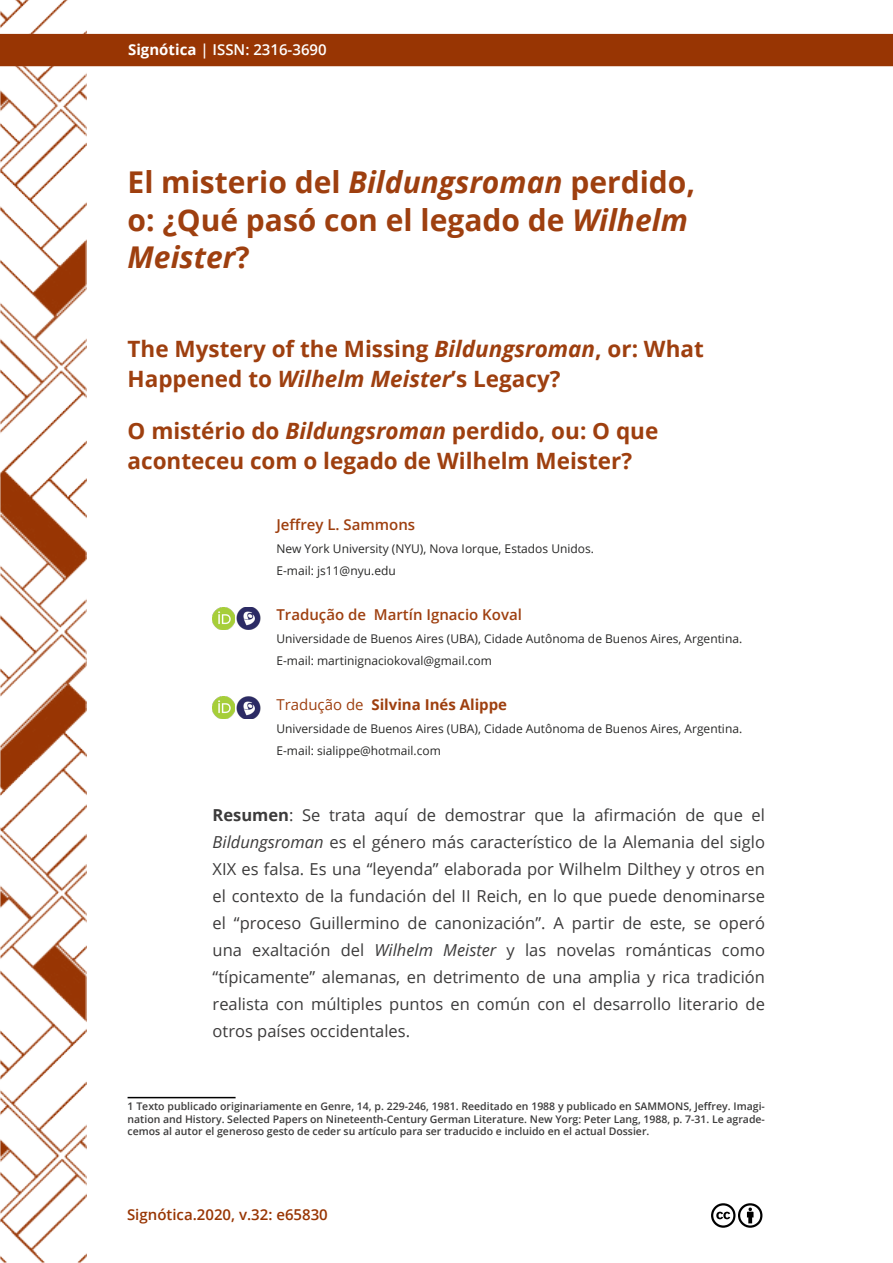
<style>
.page{position:relative;width:893px;height:1263px;background:#fff}
.page>*{position:absolute;margin:0;border:0;box-sizing:border-box;transform-origin:0 0}
.t1{font:700 30px/37.5px "Open Sans";color:#9e3f0f}
.t2{font:700 22.5px/30px "Open Sans";color:#9e3f0f}
.t3{font:16.5px/27px "Open Sans";color:#3c3b3b;text-align:justify}
.t4{font:600 15px "Open Sans";color:#9e3f0f}
.t5{font:700 15px "Open Sans";color:#9e3f0f}
.t6{font:600 15px "Open Sans";color:#983503}
.t7{font:600 15px "Open Sans";color:#fff}
.t8{font:12px/22.5px "Open Sans";color:#282827}
.t9{font:600 10.5px/12.6px "Open Sans";color:#3c3b3b;text-align:justify}
.s1{font-weight:700}
.s2{font-style:italic}
.s3{font-weight:400}
</style>
<div class="page">
<img style="left:0;top:0;width:87px;height:1263px">
<div style="left:0;top:34px;width:893px;height:32px;background:#983503"></div>
<svg style="left:711px;top:1203px;width:52px;height:25px"></svg>
<hr style="left:128px;top:1097px;width:108px;height:1px;background:#000">
<img style="left:213px;top:607px;width:20px;height:22px">
<img style="left:233px;top:607px;width:28px;height:22px">
<img style="left:213px;top:697px;width:20px;height:22px">
<img style="left:233px;top:697px;width:28px;height:22px">
<p class="t7" style="left:128px;top:39px;width:200px"><span class="s1">Signótica</span> | ISSN: 2316-3690</p>
<h1 class="t1" style="left:128px;top:163px;width:569px">El misterio del <span class="s2">Bildungsroman</span> perdido, o: ¿Qué pasó con el legado de <span class="s2">Wilhelm<br>Meister</span>?<sup>1</sup></h1>
<h2 class="t2" style="left:128px;top:333px;width:578px">The Mystery of the Missing <span class="s2">Bildungsroman</span>, or: What<br>Happened to <span class="s2">Wilhelm Meister</span>’s Legacy?</h2>
<h2 class="t2" style="left:128px;top:415px;width:532px">O mistério do <span class="s2">Bildungsroman</span> perdido, ou: O que aconteceu com o legado de Wilhelm Meister?</h2>
<p class="t4" style="left:276px;top:514px;width:140px">Jeffrey L. Sammons</p>
<p class="t8" style="left:276px;top:537px;width:319px">New York University (NYU), Nova Iorque, Estados Unidos.<br>E-mail: js11@nyu.edu</p>
<p class="t4" style="left:276px;top:604px;width:247px">Tradução de Martín Ignacio Koval</p>
<p class="t8" style="left:276px;top:627px;width:467px">Universidade de Buenos Aires (UBA), Cidade Autônoma de Buenos Aires, Argentina.<br>E-mail: martinignaciokoval@gmail.com</p>
<p class="t5" style="left:276px;top:694px;width:232px"><span class="s3">Tradução de</span> Silvina Inés Alippe</p>
<p class="t8" style="left:276px;top:717px;width:467px">Universidade de Buenos Aires (UBA), Cidade Autônoma de Buenos Aires, Argentina.<br>E-mail: sialippe@hotmail.com</p>
<p class="t3" style="left:213px;top:801px;width:554px"><span class="s1">Resumen</span>: Se trata aquí de demostrar que la afirmación de que el <span class="s2">Bildungsroman</span> es el género más característico de la Alemania del siglo XIX es falsa. Es una “leyenda” elaborada por Wilhelm Dilthey y otros en el contexto de la fundación del II Reich, en lo que puede denominarse el “proceso Guillermino de canonización”. A partir de este, se operó una exaltación del <span class="s2">Wilhelm Meister</span> y las novelas románticas como “típicamente” alemanas, en detrimento de una amplia y rica tradición realista con múltiples puntos en común con el desarrollo literario de otros países occidentales.</p>
<p class="t9" style="left:128px;top:1100px;width:639px">1 Texto publicado originariamente en Genre, 14, p. 229-246, 1981. Reeditado en 1988 y publicado en SAMMONS, Jeffrey. Imagi&shy;nation and History. Selected Papers on Nineteenth-Century German Literature. New Yorg: Peter Lang, 1988, p. 7-31. Le agrade&shy;cemos al autor el generoso gesto de ceder su artículo para ser traducido e incluido en el actual Dossier.</p>
<p class="t6" style="left:127px;top:1205px;width:202px">Signótica.2020, v.32: e65830</p>
</div>
